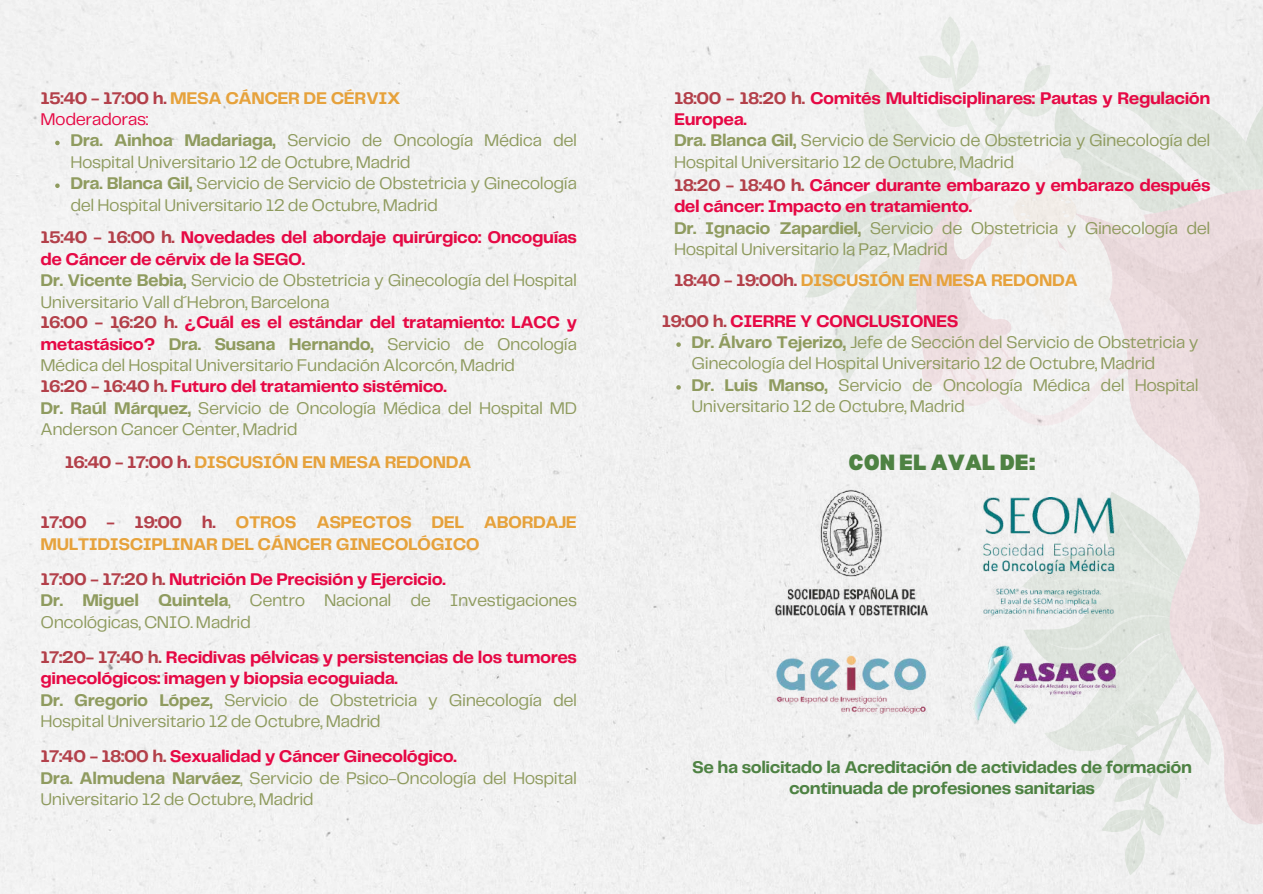
<style>
.page{position:relative;width:1263px;height:894px;background:#fff}
.page>*{position:absolute;margin:0;border:0;box-sizing:border-box;transform-origin:0 0}
.t1{font:900 21.45px "Bernoru";color:#4e8243}
.t2{font:17.55px/21.3px "Telegraf";letter-spacing:-.025em;color:#8f9b5f}
.t3{font:700 17.55px/21.3px "Telegraf";letter-spacing:-.025em;color:#e6a23c}
.t4{font:700 17.55px/21.3px "Telegraf";letter-spacing:-.025em;color:#e60945}
.t5{font:700 17.55px/21.3px "Telegraf";letter-spacing:-.025em;color:#4e8243;text-align:center}
.s1{color:#b3404a}
.s2{font-weight:400;color:#e60945}
.s3{font-weight:700}
.s4{font-weight:700;color:#b3404a}
.s5{font-weight:700;color:#e60945}
.s6{color:#8f9b5f}
.s7{font-weight:400;color:#8f9b5f}
</style>
<div class="page">
<div style="left:0;top:0;width:1263px;height:893px;background:#f2f2f2"></div>
<div style="left:941px;top:16px;width:19px;height:42px;background:#ebedeb;border-radius:50%"></div>
<div style="left:914px;top:425px;width:108px;height:399px;background:#f1f1f1"></div>
<svg style="left:919px;top:425px;width:344px;height:215px;fill:#f0f0f0"></svg>
<svg style="left:1022px;top:491px;width:241px;height:383px"></svg>
<svg style="left:805px;top:21px;width:458px;height:404px"></svg>
<img style="left:761px;top:644px;width:181px;height:82px">
<img style="left:952px;top:631px;width:193px;height:107px">
<img style="left:744px;top:484px;width:215px;height:150px">
<img style="left:970px;top:497px;width:157px;height:124px">
<svg style="left:55px;top:141px;width:5px;height:4px"></svg>
<svg style="left:55px;top:183px;width:5px;height:5px"></svg>
<svg style="left:676px;top:342px;width:5px;height:5px"></svg>
<svg style="left:676px;top:385px;width:5px;height:4px"></svg>
<p class="t3" style="left:41px;top:88px;width:361px"><span class="s1">15:40 - 17:00 h.</span> MESA CÁNCER DE CÉRVIX<br><span class="s2">Moderadoras:</span></p>
<p class="t2" style="left:70px;top:131px;width:508px"><span class="s3">Dra. Ainhoa Madariaga,</span> Servicio de Oncología Médica del Hospital Universitario 12 de Octubre, Madrid<br><span class="s3">Dra. Blanca Gil,</span> Servicio de Servicio de Obstetricia y Ginecología del Hospital Universitario 12 de Octubre, Madrid</p>
<p class="t2" style="left:41px;top:228px;width:538px"><span class="s4">15:40 - 16:00 h.</span> <span class="s5">Novedades del abordaje quirúrgico: Oncoguías de Cáncer de cérvix de la SEGO.<br></span><span class="s3">Dr. Vicente Bebia,</span> Servicio de Obstetricia y Ginecología del Hospital Universitario Vall d H́ ebron, Barcelona<br><span class="s4">16:00 - 16:20 h.</span> <span class="s5">¿Cuál es el estándar del tratamiento: LACC y metastásico?</span> <span class="s3">Dra. Susana Hernando,</span> Servicio de Oncología Médica del Hospital Universitario Fundación Alcorcón, Madrid<br><span class="s4">16:20 - 16:40 h.</span> <span class="s5">Futuro del tratamiento sistémico.<br></span><span class="s3">Dr. Raúl Márquez,</span> Servicio de Oncología Médica del Hospital MD Anderson Cancer Center, Madrid</p>
<p class="t3" style="left:65px;top:452px;width:408px"><span class="s1">16:40 - 17:00 h.</span> DISCUSIÓN EN MESA REDONDA</p>
<p class="t3" style="left:41px;top:512px;width:538px"><span class="s1">17:00 - 19:00 h.</span> OTROS ASPECTOS DEL ABORDAJE<br>MULTIDISCIPLINAR DEL CÁNCER GINECOLÓGICO</p>
<p class="t2" style="left:41px;top:569px;width:538px"><span class="s4">17:00 - 17:20 h.</span> <span class="s5">Nutrición De Precisión y Ejercicio.<br></span><span class="s3">Dr. Miguel Quintela</span>, Centro Nacional de Investigaciones<br>Oncológicas, CNIO. Madrid</p>
<p class="t4" style="left:41px;top:647px;width:538px"><span class="s1">17:20- 17:40 h.</span> Recidivas pélvicas y persistencias de los tumores ginecológicos: imagen y biopsia ecoguiada.<br><span class="s6">Dr. Gregorio López,</span> <span class="s7">Servicio de Obstetricia y Ginecología del Hospital Universitario 12 de Octubre, Madrid</span></p>
<p class="t2" style="left:41px;top:746px;width:538px"><span class="s4">17:40 - 18:00 h.</span> <span class="s5">Sexualidad y Cáncer Ginecológico.<br></span><span class="s3">Dra. Almudena Narváez</span>, Servicio de Psico-Oncología del Hospital<br>Universitario 12 de Octubre, Madrid</p>
<p class="t2" style="left:674px;top:88px;width:538px"><span class="s4">18:00 - 18:20 h.</span> <span class="s5">Comités Multidisciplinares: Pautas y Regulación Europea.<br></span><span class="s3">Dra. Blanca Gil,</span> Servicio de Servicio de Obstetricia y Ginecología del Hospital Universitario 12 de Octubre, Madrid</p>
<p class="t2" style="left:674px;top:175px;width:538px"><span class="s4">18:20 - 18:40 h.</span> <span class="s5">Cáncer durante embarazo y embarazo después del cáncer: Impacto en tratamiento.<br></span><span class="s3">Dr. Ignacio Zapardiel,</span> Servicio de Obstetricia y Ginecología del Hospital Universitario la Paz, Madrid</p>
<p class="t3" style="left:674px;top:270px;width:405px"><span class="s1">18:40 - 19:00h.</span> DISCUSIÓN EN MESA REDONDA</p>
<p class="t2" style="left:692px;top:311px;width:509px;text-indent:-30px"><span class="s4">19:00 h.</span> <span class="s5">CIERRE Y CONCLUSIONES<br></span><span class="s3">Dr. Álvaro Tejerizo,</span> Jefe de Sección del Servicio de Obstetricia y Ginecología del Hospital Universitario 12 de Octubre, Madrid<br><span class="s3">Dr. Luis Manso,</span> Servicio de Oncología Médica del Hospital Universitario 12 de Octubre, Madrid</p>
<p class="t1" style="left:848px;top:449px;width:189px">CON EL AVAL DE:</p>
<p class="t5" style="left:692px;top:757px;width:501px">Se ha solicitado la Acreditación de actividades de formación continuada de profesiones sanitarias</p>
</div>
